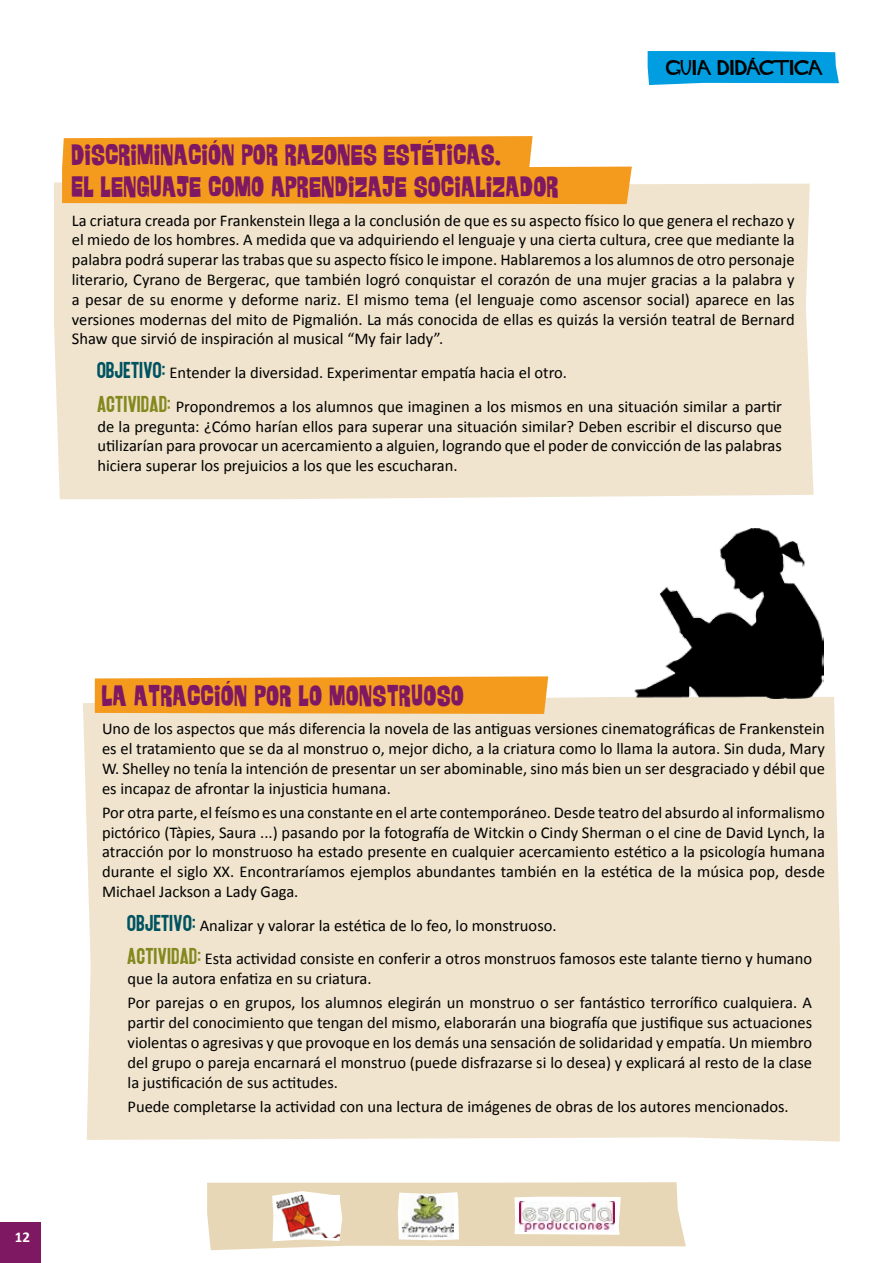
<style>
.page{position:relative;width:893px;height:1263px;background:#fff}
.page>*{position:absolute;margin:0;border:0;box-sizing:border-box;transform-origin:0 0}
.t1{font:27px/32.4px "GORG";letter-spacing:-.005em;color:#7f1862}
.t2{font:16.5px/19.8px "Calibri";color:#000;text-align:justify}
.t3{font:15px "HITCHCOCK";color:#000}
.t4{font:700 15px "Calibri";color:#fff}
.s1{font-family:"QUICKONE";font-size:21px;color:#005360}
.s2{font-family:"QUICKONE";font-size:21px;color:#83881f}
</style>
<div class="page">
<div style="left:0;top:1222px;width:40px;height:41px;background:#7f1862"></div>
<svg style="left:207px;top:1182px;width:479px;height:68px"></svg>
<img style="left:519px;top:1201px;width:96px;height:30px">
<svg style="left:648px;top:51px;width:191px;height:34px"></svg>
<div style="left:54px;top:182px;width:760px;height:317px;background:#f0e4ce"></div>
<svg style="left:62px;top:136px;width:570px;height:68px"></svg>
<div style="left:83px;top:697px;width:757px;height:444px;background:#f0e4ce"></div>
<svg style="left:95px;top:676px;width:453px;height:38px"></svg>
<img style="left:634px;top:529px;width:189px;height:169px">
<p class="t3" style="left:666px;top:60px;width:159px">guia didactica</p>
<h1 class="t1" style="left:72px;top:139px;width:489px">DISCRIMINACION POR RAZONES ESTETICAS.<br>EL LENGUAJE COMO APRENDIZAJE SOCIALIZADOR</h1>
<p class="t2" style="left:72px;top:209px;width:724px">La criatura creada por Frankenstein llega a la conclusión de que es su aspecto físico lo que genera el rechazo y el miedo de los hombres. A medida que va adquiriendo el lenguaje y una cierta cultura, cree que mediante la palabra podrá superar las trabas que su aspecto físico le impone. Hablaremos a los alumnos de otro personaje literario, Cyrano de Bergerac, que también logró conquistar el corazón de una mujer gracias a la palabra y a pesar de su enorme y deforme nariz. El mismo tema (el lenguaje como ascensor social) aparece en las versiones modernas del mito de Pigmalión. La más conocida de ellas es quizás la versión teatral de Bernard Shaw que sirvió de inspiración al musical “My fair lady”.</p>
<p class="t2" style="left:97px;top:355px;width:686px;line-height:33.8px"><span class="s1">OBJETIVO:</span> Entender la diversidad. Experimentar empatía hacia el otro.<br><span class="s2">ACTIVIDAD:</span> Propondremos a los alumnos que imaginen a los mismos en una situación similar a partir</p>
<p class="t2" style="left:97px;top:415px;width:686px">de la pregunta: ¿Cómo harían ellos para superar una situación similar? Deben escribir el discurso que utilizarían para provocar un acercamiento a alguien, logrando que el poder de convicción de las palabras hiciera superar los prejuicios a los que les escucharan.</p>
<p class="t4" style="left:15px;top:1227px;width:17px">12</p>
<h1 class="t1" style="left:102px;top:680px;width:364px">LA ATRACCION POR LO MONSTRUOSO</h1>
<p class="t2" style="left:102px;top:718px;width:724px">Uno de los aspectos que más diferencia la novela de las antiguas versiones cinematográficas de Frankenstein es el tratamiento que se da al monstruo o, mejor dicho, a la criatura como lo llama la autora. Sin duda, Mary W. Shelley no tenía la intención de presentar un ser abominable, sino más bien un ser desgraciado y débil que es incapaz de afrontar la injusticia humana.</p>
<p class="t2" style="left:102px;top:802px;width:724px">Por otra parte, el feísmo es una constante en el arte contemporáneo. Desde teatro del absurdo al informalismo pictórico (Tàpies, Saura ...) pasando por la fotografía de Witckin o Cindy Sherman o el cine de David Lynch, la atracción por lo monstruoso ha estado presente en cualquier acercamiento estético a la psicología humana durante el siglo XX. Encontraríamos ejemplos abundantes también en la estética de la música pop, desde Michael Jackson a Lady Gaga.</p>
<p class="t2" style="left:128px;top:907px;width:686px;line-height:33.8px"><span class="s1">OBJETIVO:</span> Analizar y valorar la estética de lo feo, lo monstruoso.<br><span class="s2">ACTIVIDAD:</span> Esta actividad consiste en conferir a otros monstruos famosos este talante tierno y humano</p>
<p class="t2" style="left:128px;top:966px;width:686px;line-height:24px">que la autora enfatiza en su criatura.<br>Por parejas o en grupos, los alumnos elegirán un monstruo o ser fantástico terrorífico cualquiera. A</p>
<p class="t2" style="left:128px;top:1012px;width:686px">partir del conocimiento que tengan del mismo, elaborarán una biografía que justifique sus actuaciones violentas o agresivas y que provoque en los demás una sensación de solidaridad y empatía. Un miembro del grupo o pareja encarnará el monstruo (puede disfrazarse si lo desea) y explicará al resto de la clase la justificación de sus actitudes.</p>
<p class="t2" style="left:128px;top:1095px;width:663px">Puede completarse la actividad con una lectura de imágenes de obras de los autores mencionados.</p>
</div>
